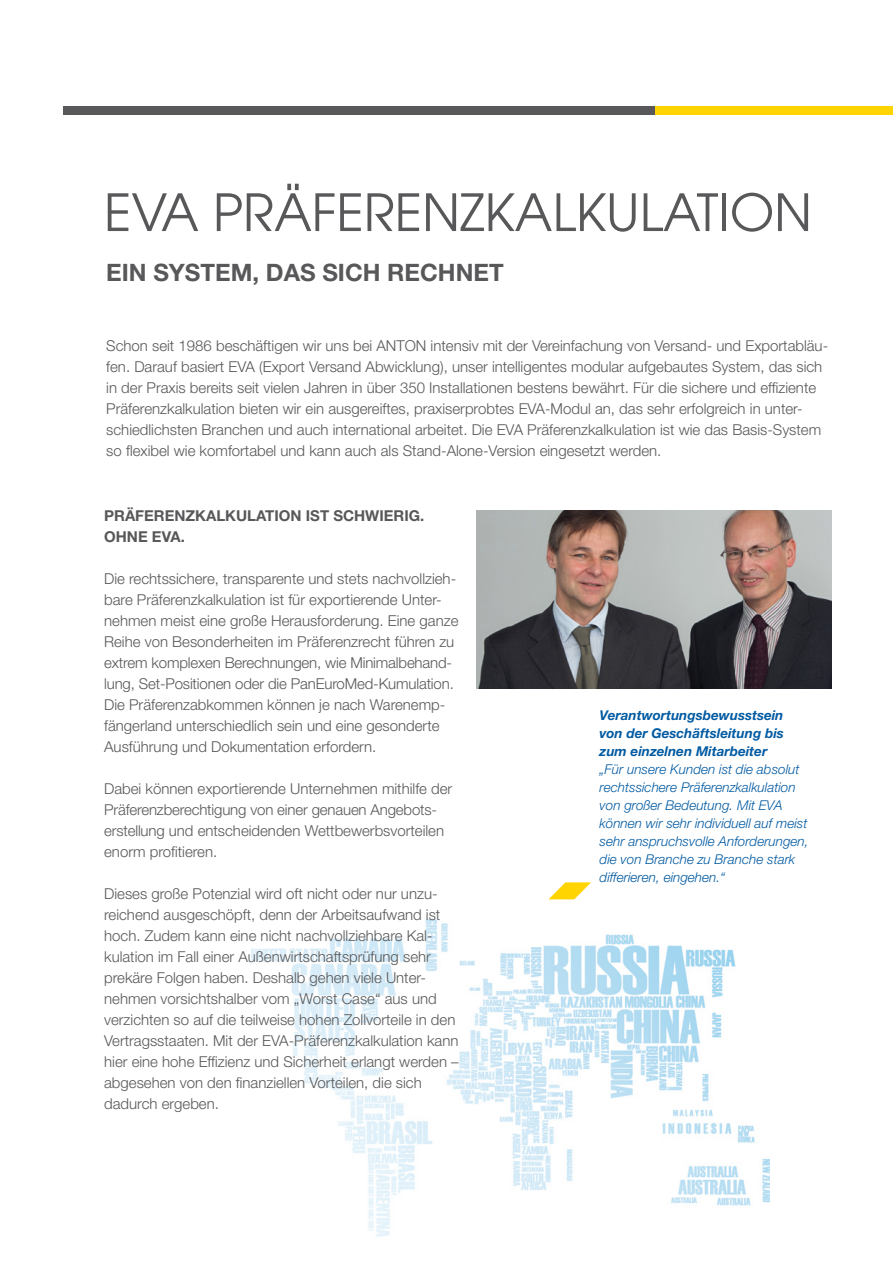
<style>
.page{position:relative;width:893px;height:1263px;background:#fff}
.page>*{position:absolute;margin:0;border:0;box-sizing:border-box;transform-origin:0 0}
.t1{font:51px "Avant Garde LT";color:#58585a}
.t2{font:700 24px "Helvetica Neue LT Pro";color:#58585a}
.t3{font:300 15px/21px "Helvetica Neue LT Pro";color:#58585a}
.t4{font:700 15px/21px "Helvetica Neue LT Pro";color:#58585a}
.t5{font:italic 300 13.5px/18px "Helvetica Neue LT Pro";color:#005aa2}
.t6{font:italic 700 13.5px/18px "Helvetica Neue LT Pro";color:#005aa2;text-align:justify}
</style>
<div class="page">
<div style="left:651px;top:106px;width:242px;height:9px;background:#ffd400"></div>
<div style="left:64px;top:106px;width:591px;height:9px;background:#58585a"></div>
<img style="left:251px;top:899px;width:518px;height:338px">
<svg style="left:549px;top:882px;width:42px;height:17px"></svg>
<img style="left:476px;top:510px;width:355px;height:179px">
<h1 class="t1" style="left:104px;top:182px;width:709px">EVA PRÄFERENZKALKULATION</h1>
<h2 class="t2" style="left:106px;top:257px;width:399px">EIN SYSTEM, DAS SICH RECHNET</h2>
<p class="t3" style="left:106px;top:335px;width:723px">Schon seit 1986 beschäftigen wir uns bei ANTON intensiv mit der Vereinfachung von Versand- und Exportabläu&shy;fen. Darauf basiert EVA (Export Versand Abwicklung), unser intelligentes modular aufgebautes System, das sich in der Praxis bereits seit vielen Jahren in über 350 Installationen bestens bewährt. Für die sichere und effiziente Präferenzkalkulation bieten wir ein ausgereiftes, praxiserprobtes EVA-Modul an, das sehr erfolgreich in unter&shy;schiedlichsten Branchen und auch international arbeitet. Die EVA Präferenzkalkulation ist wie das Basis-System so flexibel wie komfortabel und kann auch als Stand-Alone-Version eingesetzt werden.</p>
<p class="t4" style="left:104px;top:505px;width:322px">PRÄFERENZKALKULATION IST SCHWIERIG.<br>OHNE EVA.</p>
<p class="t3" style="left:104px;top:568px;width:356px">Die rechtssichere, transparente und stets nachvollzieh&shy;bare Präferenzkalkulation ist für exportierende Unter&shy;nehmen meist eine große Herausforderung. Eine ganze Reihe von Besonderheiten im Präferenzrecht führen zu extrem komplexen Berechnungen, wie Minimalbehand&shy;lung, Set-Positionen oder die PanEuroMed-Kumulation.<br>Die Präferenzabkommen können je nach Warenemp&shy;fängerland unterschiedlich sein und eine gesonderte Ausführung und Dokumentation erfordern.</p>
<p class="t3" style="left:104px;top:778px;width:350px">Dabei können exportierende Unternehmen mithilfe der Präferenzberechtigung von einer genauen Angebots&shy;erstellung und entscheidenden Wettbewerbsvorteilen enorm profitieren.</p>
<p class="t3" style="left:104px;top:883px;width:356px">Dieses große Potenzial wird oft nicht oder nur unzu&shy;reichend ausgeschöpft, denn der Arbeitsaufwand ist hoch. Zudem kann eine nicht nachvollziehbare Kal&shy;kulation im Fall einer Außenwirtschaftsprüfung sehr prekäre Folgen haben. Deshalb gehen viele Unter&shy;nehmen vorsichtshalber vom „Worst Case“ aus und verzichten so auf die teilweise hohen Zollvorteile in den Vertragsstaaten. Mit der EVA-Präferenzkalkulation kann hier eine hohe Effizienz und Sicherheit erlangt werden – abgesehen von den finanziellen Vorteilen, die sich dadurch ergeben.</p>
<p class="t6" style="left:600px;top:706px;width:186px">Verantwortungsbewusstsein von der Geschäftsleitung bis zum einzelnen Mitarbeiter</p>
<p class="t5" style="left:600px;top:760px;width:211px">„Für unsere Kunden ist die absolut rechtssichere Präferenzkalkulation von großer Bedeutung. Mit EVA können wir sehr individuell auf meist sehr anspruchsvolle Anforderungen, die von Branche zu Branche stark differieren, eingehen.“</p>
</div>
